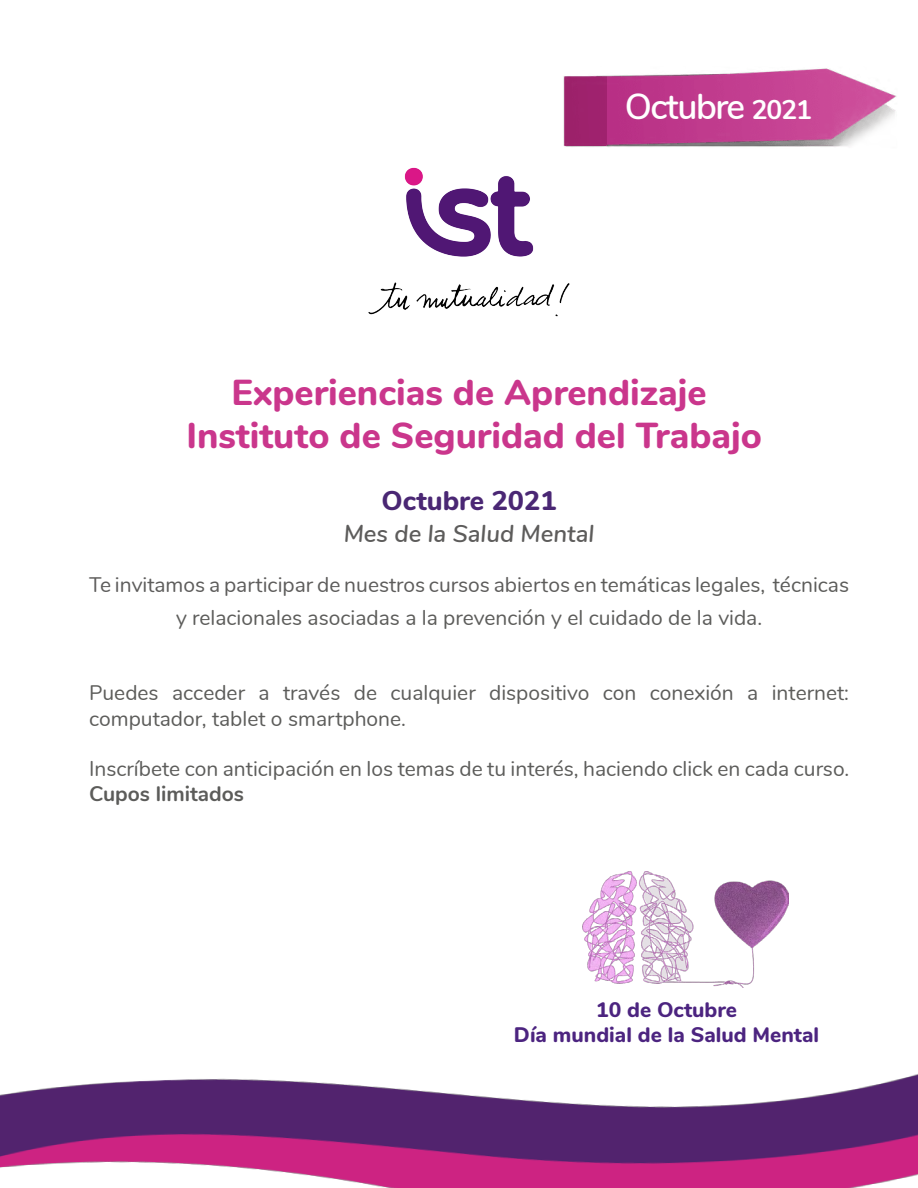
<style>
.page{position:relative;width:918px;height:1188px;background:#fff}
.page>*{position:absolute;margin:0;border:0;box-sizing:border-box;transform-origin:0 0}
.t1{font:800 36px/43.2px "Nunito";color:#ca368c;text-align:center}
.t2{font:600 36px "Nunito";letter-spacing:-.04em;color:#fff}
.t3{font:800 27px "Nunito";color:#4a2774}
.t4{font:italic 600 24px "Nunito";color:#5d5c5b}
.t5{font:21px/32.4px "Nunito";color:#5c5c5a;text-align:center}
.t6{font:800 21px/25.2px "Nunito";color:#4c2480;text-align:center}
.t7{font:700 21px "Nunito";color:#5c5c5a}
.s1{font-weight:700;font-size:27px}
.s2{color:#5d5c5b}
</style>
<div class="page">
<img style="left:563px;top:68px;width:334px;height:79px">
<img style="left:368px;top:124px;width:256px;height:193px">
<img style="left:0;top:1074px;width:918px;height:114px">
<img style="left:583px;top:872px;width:205px;height:116px">
<h1 class="t2" style="left:625px;top:80px;width:189px">Octubre <span class="s1">2021</span></h1>
<h1 class="t1" style="left:186px;top:369px;width:577px">Experiencias de Aprendizaje<br>Instituto de Seguridad del Trabajo</h1>
<p class="t3" style="left:382px;top:480px;width:176px">Octubre 2021</p>
<p class="t4" style="left:344px;top:516px;width:252px">Mes de la Salud Mental</p>
<p class="t5" style="left:89px;top:568px;width:762px"><span class="s2">Te invitamos a participar de nuestros cursos abiertos en</span> temáticas legales, técnicas y relacionales asociadas a la prevención y el cuidado de la vida.</p>
<p class="t5" style="left:89px;top:679px;width:761px;line-height:25.2px;text-align:left">Puedes acceder a través de cualquier dispositivo con conexión a internet: computador, tablet o smartphone.</p>
<p class="t5" style="left:89px;top:751px;width:762px">Inscríbete con anticipación en los temas de tu interés, haciendo click en cada curso.</p>
<p class="t7" style="left:89px;top:778px;width:157px">Cupos limitados</p>
<p class="t6" style="left:514px;top:996px;width:307px">10 de Octubre<br>Día mundial de la Salud Mental</p>
</div>
